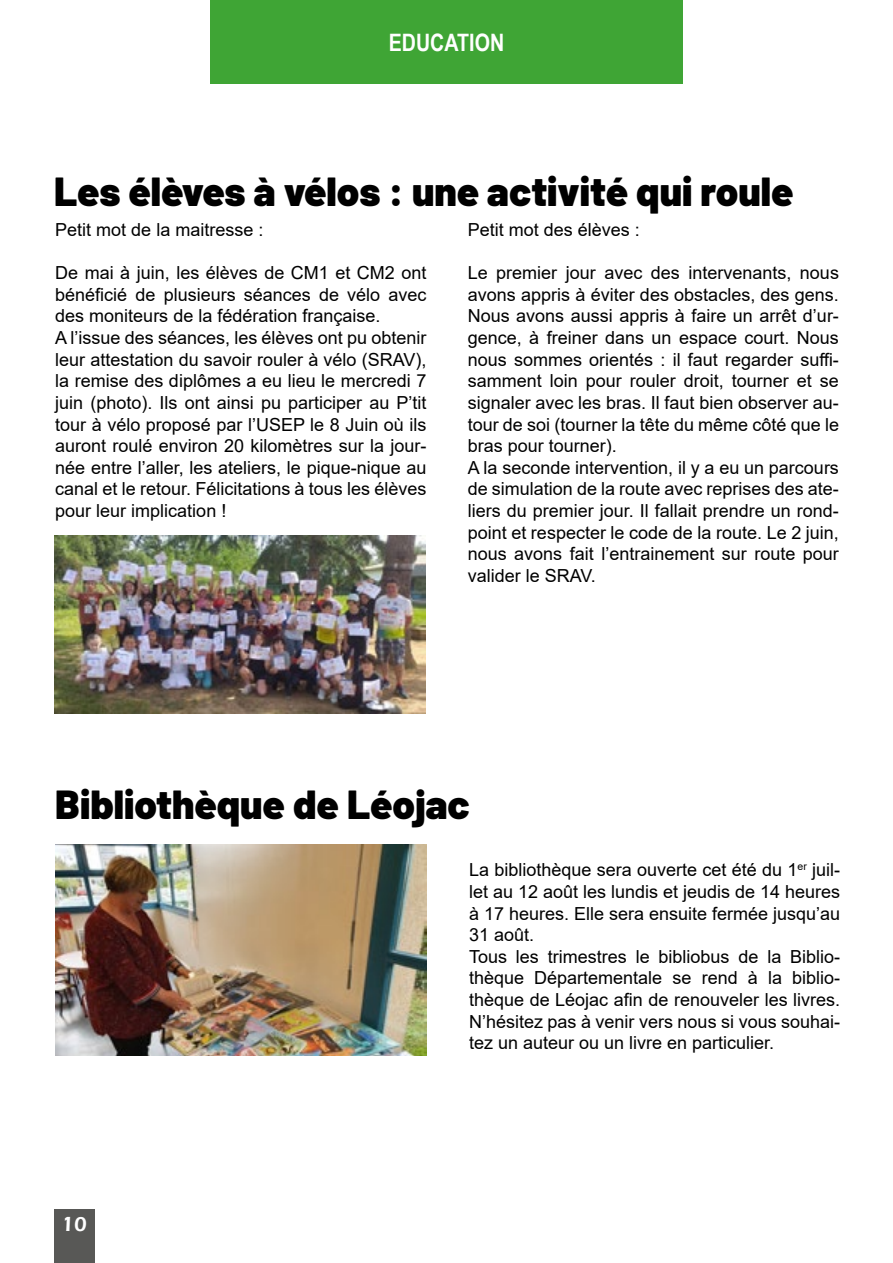
<style>
.page{position:relative;width:893px;height:1263px;background:#fff}
.page>*{position:absolute;margin:0;border:0;box-sizing:border-box;transform-origin:0 0}
.t1{font:900 40.5px "Barlow";color:#000}
.t2{font:700 24px "Arial Narrow";color:#fff}
.t3{font:600 21px "Eras ITC";color:#fff}
.t4{font:18px/21.6px "Arial";color:#000}
</style>
<div class="page">
<div style="left:54px;top:1209px;width:40px;height:54px;background:#585856"></div>
<img style="left:54px;top:536px;width:371px;height:177px">
<img style="left:55px;top:845px;width:371px;height:211px">
<div style="left:210px;top:0;width:472px;height:83px;background:#3fa535"></div>
<h2 class="t2" style="left:389px;top:24px;width:117px">EDUCATION</h2>
<h1 class="t1" style="left:54px;top:161px;width:741px">Les élèves à vélos : une activité qui roule</h1>
<p class="t4" style="left:55px;top:219px;width:210px">Petit mot de la maitresse :</p>
<p class="t4" style="left:55px;top:262px;width:373px">De mai à juin, les élèves de CM1 et CM2 ont bénéficié de plusieurs séances de vélo avec des moniteurs de la fédération française.<br>A l’issue des séances, les élèves ont pu obtenir leur attestation du savoir rouler à vélo (SRAV), la remise des diplômes a eu lieu le mercredi 7 juin (photo). Ils ont ainsi pu participer au P’tit tour à vélo proposé par l’USEP le 8 Juin où ils auront roulé environ 20 kilomètres sur la jour&shy;née entre l’aller, les ateliers, le pique-nique au canal et le retour. Félicitations à tous les élèves pour leur implication !</p>
<p class="t4" style="left:468px;top:219px;width:174px">Petit mot des élèves :</p>
<p class="t4" style="left:468px;top:262px;width:373px">Le premier jour avec des intervenants, nous avons appris à éviter des obstacles, des gens.<br>Nous avons aussi appris à faire un arrêt d’ur&shy;gence, à freiner dans un espace court. Nous nous sommes orientés : il faut regarder suffi&shy;samment loin pour rouler droit, tourner et se signaler avec les bras. Il faut bien observer au&shy;tour de soi (tourner la tête du même côté que le bras pour tourner).<br>A la seconde intervention, il y a eu un parcours de simulation de la route avec reprises des ate&shy;liers du premier jour. Il fallait prendre un rond&shy;point et respecter le code de la route. Le 2 juin, nous avons fait l’entrainement sur route pour valider le SRAV.</p>
<h1 class="t1" style="left:55px;top:774px;width:416px">Bibliothèque de Léojac</h1>
<p class="t3" style="left:61px;top:1212px;width:27px">10</p>
<p class="t4" style="left:469px;top:859px;width:373px">La bibliothèque sera ouverte cet été du 1<sup>er</sup> juil&shy;let au 12 août les lundis et jeudis de 14 heures à 17 heures. Elle sera ensuite fermée jusqu’au 31 août.<br>Tous les trimestres le bibliobus de la Biblio&shy;thèque Départementale se rend à la biblio&shy;thèque de Léojac afin de renouveler les livres.<br>N’hésitez pas à venir vers nous si vous souhai&shy;tez un auteur ou un livre en particulier.</p>
</div>
